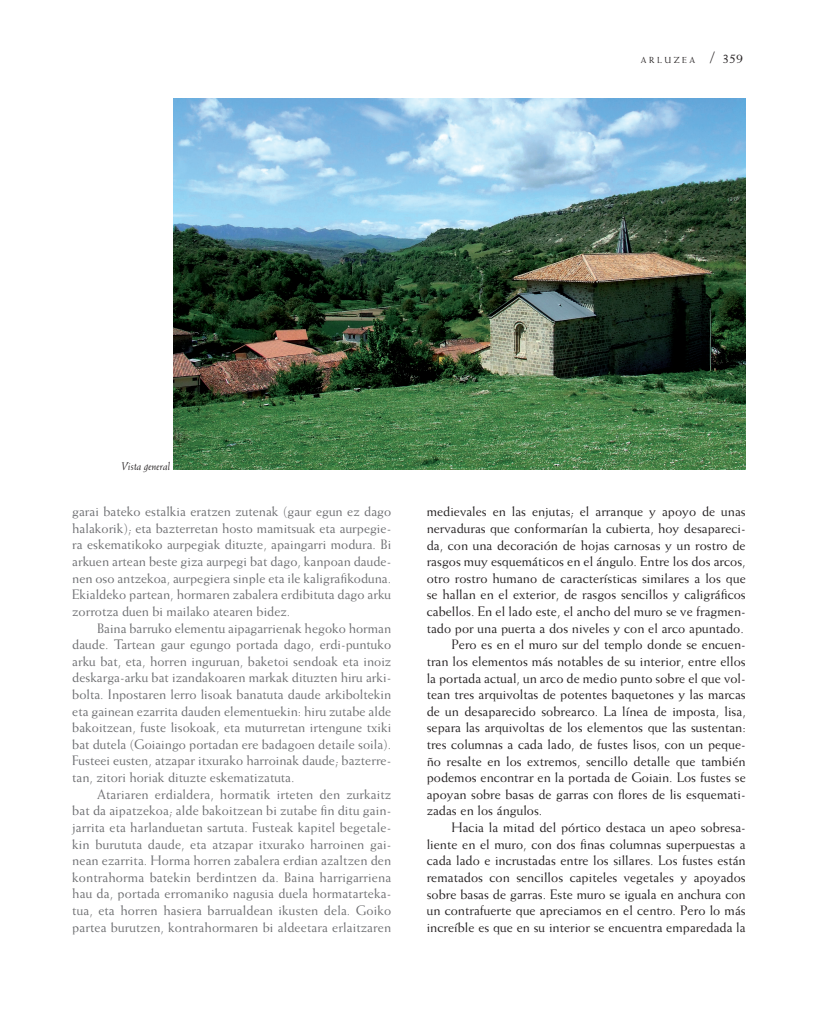
<style>
.page{position:relative;width:818px;height:1013px;background:#fff}
.page>*{position:absolute;margin:0;border:0;box-sizing:border-box;transform-origin:0 0}
.t1{font:13.75px/16.6px "Weiss Std";color:#6c6d70;text-align:justify}
.t2{font:13.75px "Weiss Std";color:#231f20}
.t3{font:italic 11.25px "Weiss Std";color:#231f20}
.t4{font:8.75px "Weiss Std";color:#231f20}
.s1{font-size:16.25px}
</style>
<div class="page">
<img style="left:174px;top:99px;width:571px;height:371px">
<p class="t4" style="left:641px;top:55px;width:8px">arluzea</p>
<p class="t2" style="left:710px;top:51px;width:34px"><span class="s1">/</span> 359</p>
<p class="t3" style="left:121px;top:459px;width:51px">Vista general</p>
<p class="t1" style="left:72px;top:503px;width:320px">garai bateko estalkia eratzen zutenak (gaur egun ez dago halakorik); eta bazterretan hosto mamitsuak eta aurpegie&shy;ra eskematikoko aurpegiak dituzte, apaingarri modura. Bi arkuen artean beste giza aurpegi bat dago, kanpoan daude&shy;nen oso antzekoa, aurpegiera sinple eta ile kaligrafikoduna.<br>Ekialdeko partean, hormaren zabalera erdibituta dago arku zorrotza duen bi mailako atearen bidez.</p>
<p class="t1" style="left:72px;top:619px;width:320px;text-indent:25px">Baina barruko elementu aipagarrienak hegoko horman daude. Tartean gaur egungo portada dago, erdi-puntuko arku bat, eta, horren inguruan, baketoi sendoak eta inoiz deskarga-arku bat izandakoaren markak dituzten hiru arki&shy;bolta. Inpostaren lerro lisoak banatuta daude arkiboltekin eta gainean ezarrita dauden elementuekin: hiru zutabe alde bakoitzean, fuste lisokoak, eta muturretan irtengune txiki bat dutela (Goiaingo portadan ere badagoen detaile soila).<br>Fusteei eusten, atzapar itxurako harroinak daude; bazterre&shy;tan, zitori horiak dituzte eskematizatuta.</p>
<p class="t1" style="left:72px;top:785px;width:320px;text-indent:25px">Atariaren erdialdera, hormatik irteten den zurkaitz bat da aipatzekoa; alde bakoitzean bi zutabe fin ditu gain&shy;jarrita eta harlanduetan sartuta. Fusteak kapitel begetale&shy;kin burututa daude, eta atzapar itxurako harroinen gai&shy;nean ezarrita. Horma horren zabalera erdian azaltzen den kontrahorma batekin berdintzen da. Baina harrigarriena hau da, portada erromaniko nagusia duela hormatarteka&shy;tua, eta horren hasiera barrualdean ikusten dela. Goiko partea burutzen, kontrahormaren bi aldeetara erlaitzaren</p>
<p class="t2" style="left:427px;top:503px;width:320px">medievales en las enjutas; el arranque y apoyo de unas</p>
<p class="t2" style="left:427px;top:520px;width:320px">nervaduras que conformarían la cubierta, hoy desapareci-</p>
<p class="t2" style="left:427px;top:537px;width:320px">da, con una decoración de hojas carnosas y un rostro de</p>
<p class="t2" style="left:427px;top:553px;width:320px">rasgos muy esquemáticos en el ángulo. Entre los dos arcos,</p>
<p class="t2" style="left:427px;top:570px;width:320px">otro rostro humano de características similares a los que</p>
<p class="t2" style="left:427px;top:586px;width:320px">se hallan en el exterior, de rasgos sencillos y caligráficos</p>
<p class="t2" style="left:427px;top:603px;width:320px">cabellos. En el lado este, el ancho del muro se ve fragmen-</p>
<p class="t2" style="left:427px;top:620px;width:319px">tado por una puerta a dos niveles y con el arco apuntado.</p>
<p class="t2" style="left:451px;top:636px;width:296px">Pero es en el muro sur del templo donde se encuen-</p>
<p class="t2" style="left:427px;top:653px;width:320px">tran los elementos más notables de su interior, entre ellos</p>
<p class="t2" style="left:427px;top:670px;width:320px">la portada actual, un arco de medio punto sobre el que vol-</p>
<p class="t2" style="left:427px;top:686px;width:320px">tean tres arquivoltas de potentes baquetones y las marcas</p>
<p class="t2" style="left:427px;top:703px;width:320px">de un desaparecido sobrearco. La línea de imposta, lisa,</p>
<p class="t2" style="left:427px;top:719px;width:320px">separa las arquivoltas de los elementos que las sustentan:</p>
<p class="t2" style="left:427px;top:736px;width:320px">tres columnas a cada lado, de fustes lisos, con un peque-</p>
<p class="t2" style="left:427px;top:753px;width:320px">ño resalte en los extremos, sencillo detalle que también</p>
<p class="t2" style="left:427px;top:769px;width:320px">podemos encontrar en la portada de Goiain. Los fustes se</p>
<p class="t2" style="left:427px;top:786px;width:320px">apoyan sobre basas de garras con flores de lis esquemati-</p>
<p class="t2" style="left:427px;top:802px;width:117px">zadas en los ángulos.</p>
<p class="t2" style="left:451px;top:819px;width:296px">Hacia la mitad del pórtico destaca un apeo sobresa-</p>
<p class="t2" style="left:427px;top:836px;width:320px">liente en el muro, con dos finas columnas superpuestas a</p>
<p class="t2" style="left:427px;top:852px;width:320px">cada lado e incrustadas entre los sillares. Los fustes están</p>
<p class="t2" style="left:427px;top:869px;width:320px">rematados con sencillos capiteles vegetales y apoyados</p>
<p class="t2" style="left:427px;top:885px;width:320px">sobre basas de garras. Este muro se iguala en anchura con</p>
<p class="t2" style="left:427px;top:902px;width:320px">un contrafuerte que apreciamos en el centro. Pero lo más</p>
<p class="t2" style="left:427px;top:919px;width:320px">increíble es que en su interior se encuentra emparedada la</p>
</div>
